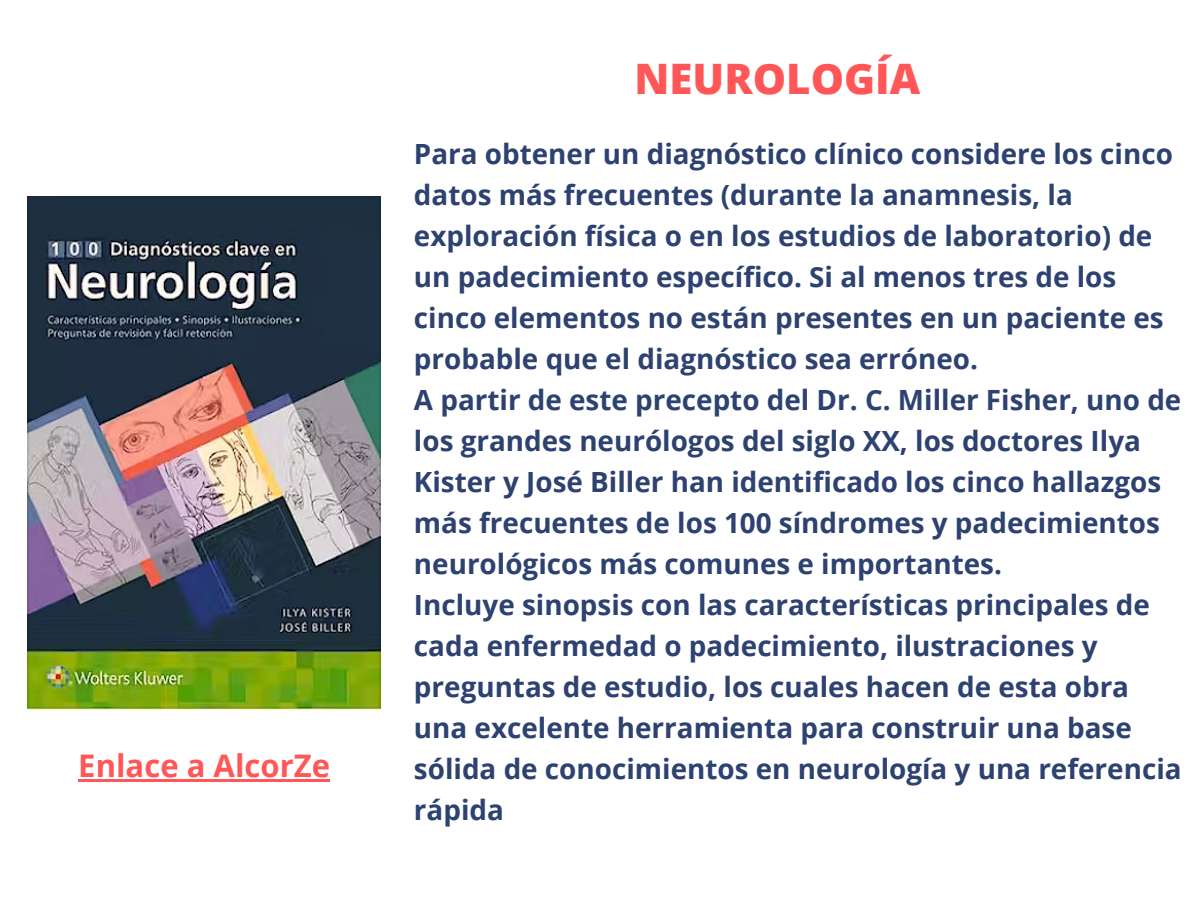
<style>
.page{position:relative;width:1188px;height:918px;background:#fff}
.page>*{position:absolute;margin:0;border:0;box-sizing:border-box;transform-origin:0 0}
.t1{font:800 42px "Open Sans";color:#ff5757}
.t2{font:700 31.05px "Open Sans";color:#ff5757}
.t3{font:700 27.9px/41px "Open Sans";color:#2d4271}
</style>
<div class="page">
<img style="left:28px;top:196px;width:353px;height:513px">
<hr style="left:78px;top:780px;width:252px;height:2px;background:#ff5757">
<p class="t2" style="left:78px;top:744px;width:253px">Enlace a AlcorZe</p>
<h1 class="t1" style="left:634px;top:49px;width:287px">NEUROLOGÍA</h1>
<p class="t3" style="left:414px;top:133px;width:769px">Para obtener un diagnóstico clínico considere los cinco datos más frecuentes (durante la anamnesis, la exploración física o en los estudios de laboratorio) de un padecimiento específico. Si al menos tres de los cinco elementos no están presentes en un paciente es probable que el diagnóstico sea erróneo.<br>A partir de este precepto del Dr. C. Miller Fisher, uno de los grandes neurólogos del siglo XX, los doctores Ilya Kister y José Biller han identificado los cinco hallazgos más frecuentes de los 100 síndromes y padecimientos neurológicos más comunes e importantes.<br>Incluye sinopsis con las características principales de cada enfermedad o padecimiento, ilustraciones y preguntas de estudio, los cuales hacen de esta obra una excelente herramienta para construir una base sólida de conocimientos en neurología y una referencia rápida</p>
</div>
